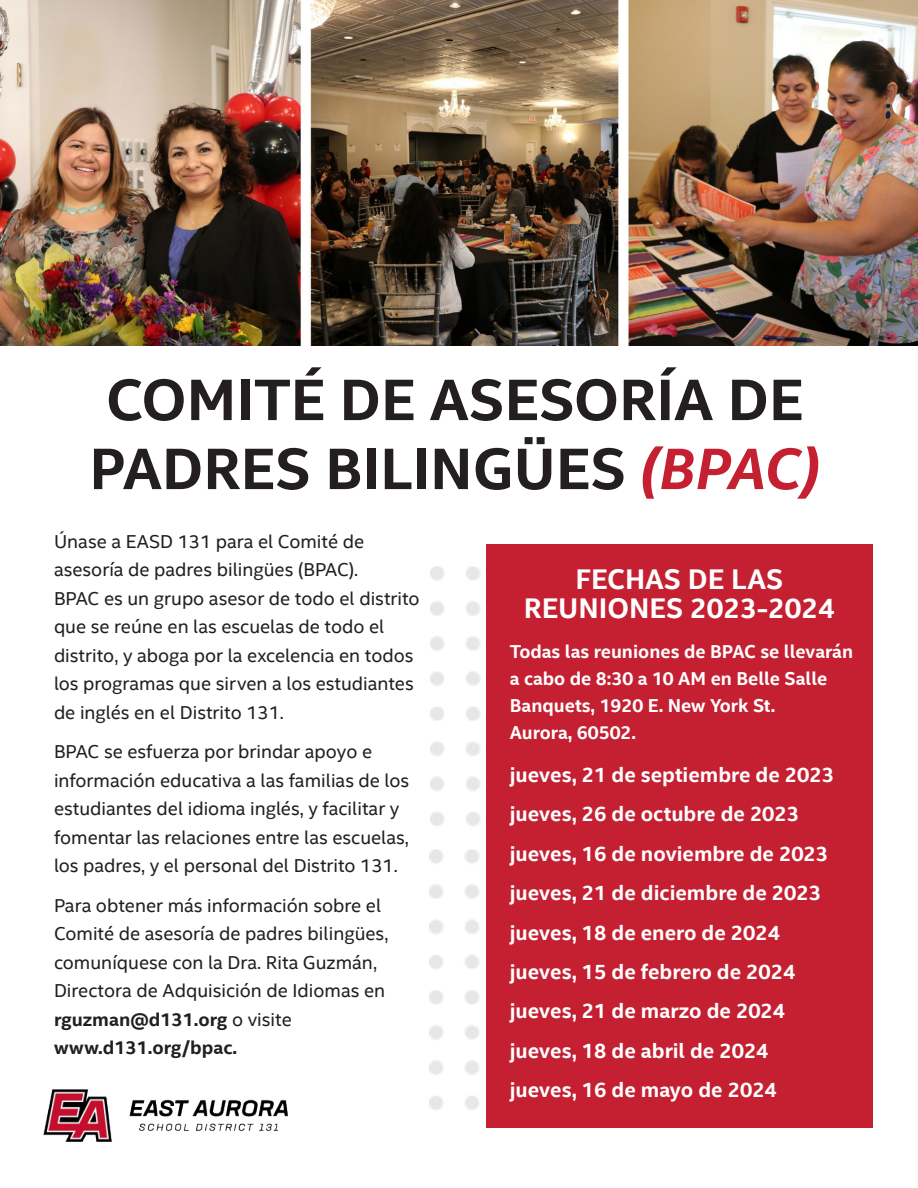
<style>
.page{position:relative;width:918px;height:1188px;background:#fff}
.page>*{position:absolute;margin:0;border:0;box-sizing:border-box;transform-origin:0 0}
.t1{font:700 58.5px/69px "Intel Clear W";color:#231f20}
.t2{font:700 28.5px/28.5px "Intel Clear W";color:#fff;text-align:center}
.t3{font:700 21px "Intel Clear W";color:#fff}
.t4{font:18.75px/28.5px "Intel Clear W";color:#231f20}
.t5{font:700 18.75px/27px "Intel Clear W";color:#fff}
.s1{font-style:italic;color:#c42032}
.s2{font-weight:700}
</style>
<div class="page">
<img style="left:429px;top:850px;width:50px;height:260px">
<img style="left:430px;top:566px;width:50px;height:260px">
<div style="left:486px;top:544px;width:387px;height:584px;background:#c42032"></div>
<img style="left:0;top:0;width:918px;height:346px">
<img style="left:44px;top:1089px;width:244px;height:53px">
<p class="t1" style="left:89px;top:366px;width:732px">COMITÉ DE ASESORÍA DE<br>PADRES BILINGÜES <span class="s1">(BPAC)</span></p>
<p class="t4" style="left:54px;top:527px;width:367px">Únase a EASD 131 para el Comité de asesoría de padres bilingües (BPAC).<br>BPAC es un grupo asesor de todo el distrito que se reúne en las escuelas de todo el distrito, y aboga por la excelencia en todos los programas que sirven a los estudiantes de inglés en el Distrito 131.</p>
<p class="t4" style="left:54px;top:738px;width:357px">BPAC se esfuerza por brindar apoyo e información educativa a las familias de los estudiantes del idioma inglés, y facilitar y fomentar las relaciones entre las escuelas, los padres, y el personal del Distrito 131.</p>
<p class="t4" style="left:54px;top:891px;width:336px">Para obtener más información sobre el Comité de asesoría de padres bilingües, comuníquese con la Dra. Rita Guzmán, Directora de Adquisición de Idiomas en <span class="s2">rguzman@d131.org</span> o visite <span class="s2">www.d131.org/bpac.</span></p>
<p class="t2" style="left:524px;top:565px;width:312px">FECHAS DE LAS<br>REUNIONES 2023-2024</p>
<p class="t5" style="left:510px;top:638px;width:345px">Todas las reuniones de BPAC se llevarán a cabo de 8:30 a 10 AM en Belle Salle<br>Banquets, 1920 E. New York St.<br>Aurora, 60502.</p>
<p class="t3" style="left:510px;top:762px;width:326px">jueves, 21 de septiembre de 2023</p>
<p class="t3" style="left:510px;top:801px;width:291px">jueves, 26 de octubre de 2023</p>
<p class="t3" style="left:510px;top:841px;width:320px">jueves, 16 de noviembre de 2023</p>
<p class="t3" style="left:510px;top:880px;width:313px">jueves, 21 de diciembre de 2023</p>
<p class="t3" style="left:510px;top:919px;width:272px">jueves, 18 de enero de 2024</p>
<p class="t3" style="left:510px;top:959px;width:287px">jueves, 15 de febrero de 2024</p>
<p class="t3" style="left:510px;top:998px;width:277px">jueves, 21 de marzo de 2024</p>
<p class="t3" style="left:510px;top:1037px;width:260px">jueves, 18 de abril de 2024</p>
<p class="t3" style="left:510px;top:1077px;width:269px">jueves, 16 de mayo de 2024</p>
</div>
